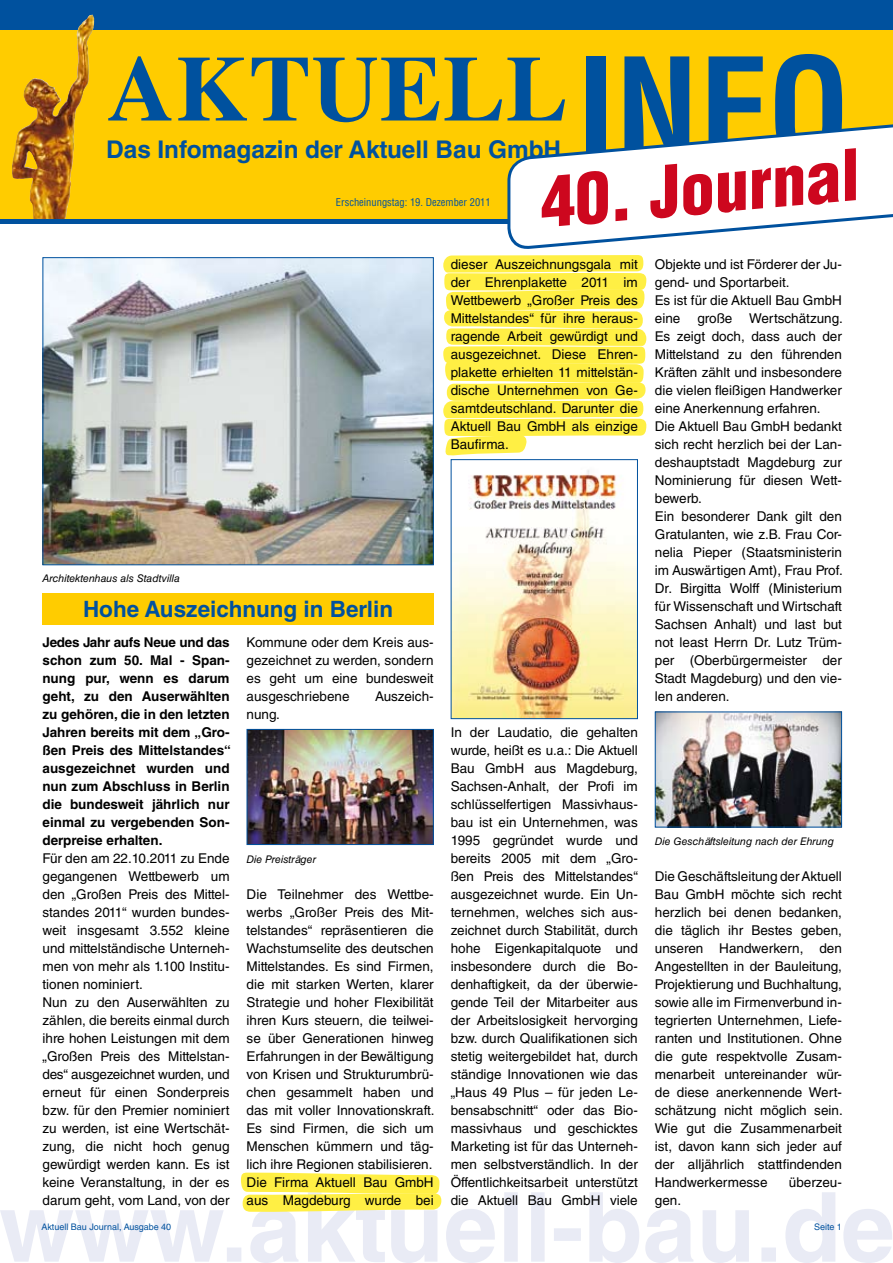
<style>
.page{position:relative;width:893px;height:1263px;background:#fff}
.page>*{position:absolute;margin:0;border:0;box-sizing:border-box;transform-origin:0 0}
.t1{font:700 93px "Times LT Std";letter-spacing:.01em;color:#00519e}
.t2{font:900 condensed 69px "Helvetica LT Std";color:#cd071e}
.t3{font:700 24.45px "Helvetica LT Std";color:#00519e}
.t4{font:700 22.5px "Helvetica LT Std";color:#00519e}
.t5{font:13.5px/18px "Helvetica LT Std";color:#000}
.t6{font:700 13.5px/18px "Helvetica LT Std";color:#000;text-align:justify}
.t7{font:italic 10.5px "Helvetica LT Std";color:#000}
.t8{font:condensed 10.5px "Helvetica LT Std";color:#00519e}
.t9{font:9px "Helvetica LT Std";color:#00519e}
.s1{font-family:"Helvetica LT Std";font-stretch:condensed;font-size:136.5px}
</style>
<div class="page">
<svg style="left:0;top:1192px;width:892px;height:71px"></svg>
<svg style="left:241px;top:1172px;width:200px;height:40px;background:#fef05c"></svg>
<svg style="left:443px;top:255px;width:203px;height:201px;background:#fff15d"></svg>
<div style="left:0;top:30px;width:893px;height:189px;background:#fc0"></div>
<div style="left:43px;top:593px;width:391px;height:32px;background:#fc0"></div>
<div style="left:0;top:0;width:893px;height:30px;background:#00519e"></div>
<img style="left:76px;top:14px;width:16px;height:28px">
<hr style="left:0;top:219px;width:723px;height:4px;background:#00519e">
<img style="left:657px;top:713px;width:183px;height:112px">
<div style="left:655px;top:711px;width:187px;height:116px;border:1px solid #00519e"></div>
<img style="left:453px;top:470px;width:183px;height:247px">
<div style="left:451px;top:459px;width:187px;height:260px;border:1px solid #00519e"></div>
<img style="left:249px;top:731px;width:183px;height:112px">
<div style="left:247px;top:729px;width:187px;height:116px;border:1px solid #00519e"></div>
<img style="left:45px;top:259px;width:387px;height:304px">
<div style="left:43px;top:257px;width:391px;height:308px;border:1px solid #00519e"></div>
<svg style="left:506px;top:111px;width:387px;height:138px"></svg>
<h1 class="t1" style="left:107px;top:34px;width:744px">AKTUELL<span class="s1">INFO</span></h1>
<h3 class="t3" style="left:106px;top:135px;width:456px">Das Infomagazin der Aktuell Bau GmbH</h3>
<h2 class="t2" style="left:535px;top:159px;width:322px;rotate:-5deg">40. Journal</h2>
<p class="t8" style="left:336px;top:196px;width:156px">Erscheinungstag: 19. Dezember 2011</p>
<p class="t5" style="left:451px;top:255px;width:189px;text-align:justify">dieser Auszeichnungsgala mit der Ehrenplakette 2011 im Wettbewerb „Großer Preis des Mittelstandes“ für ihre heraus&shy;ragende Arbeit gewürdigt und ausgezeichnet. Diese Ehren&shy;plakette erhielten 11 mittelstän&shy;dische Unternehmen von Ge&shy;samtdeutschland. Darunter die Aktuell Bau GmbH als einzige Baufirma.</p>
<p class="t7" style="left:43px;top:572px;width:139px">Architektenhaus als Stadtvilla</p>
<h3 class="t4" style="left:83px;top:596px;width:312px">Hohe Auszeichnung in Berlin</h3>
<p class="t6" style="left:43px;top:633px;width:190px">Jedes Jahr aufs Neue und das schon zum 50. Mal - Span&shy;nung pur, wenn es darum geht, zu den Auserwählten zu gehören, die in den letzten Jahren bereits mit dem „Gro&shy;ßen Preis des Mittelstandes“ ausgezeichnet wurden und nun zum Abschluss in Berlin die bundesweit jährlich nur einmal zu vergebenden Son&shy;derpreise erhalten.</p>
<p class="t5" style="left:43px;top:849px;width:189px">Für den am 22.10.2011 zu Ende gegangenen Wettbewerb um den „Großen Preis des Mittel&shy;standes 2011“ wurden bundes&shy;weit insgesamt 3.552 kleine und mittelständische Unterneh&shy;men von mehr als 1.100 Institu&shy;tionen nominiert.<br>Nun zu den Auserwählten zu zählen, die bereits einmal durch ihre hohen Leistungen mit dem „Großen Preis des Mittelstan&shy;des“ ausgezeichnet wurden, und erneut für einen Sonderpreis bzw. für den Premier nominiert zu werden, ist eine Wertschät&shy;zung, die nicht hoch genug gewürdigt werden kann. Es ist keine Veranstaltung, in der es darum geht, vom Land, von der</p>
<p class="t9" style="left:41px;top:1221px;width:131px">Aktuell Bau Journal, Ausgabe 40</p>
<p class="t5" style="left:247px;top:633px;width:189px;text-align:justify">Kommune oder dem Kreis aus&shy;gezeichnet zu werden, sondern es geht um eine bundesweit ausgeschriebene</p>
<p class="t5" style="left:375px;top:687px;width:60px">Auszeich-</p>
<p class="t5" style="left:247px;top:705px;width:35px">nung.</p>
<p class="t7" style="left:247px;top:853px;width:71px">Die Preisträger</p>
<p class="t5" style="left:247px;top:885px;width:189px">Die Teilnehmer des Wettbe&shy;werbs „Großer Preis des Mit&shy;telstandes“ repräsentieren die<br>Wachstumselite des deutschen<br>Mittelstandes. Es sind Firmen, die mit starken Werten, klarer<br>Strategie und hoher Flexibilität ihren Kurs steuern, die teilwei&shy;se über Generationen hinweg<br>Erfahrungen in der Bewältigung von Krisen und Strukturumbrü&shy;chen gesammelt haben und das mit voller Innovationskraft.<br>Es sind Firmen, die sich um<br>Menschen kümmern und täg&shy;lich ihre Regionen stabilisieren.<br>Die Firma Aktuell Bau GmbH aus Magdeburg wurde bei</p>
<p class="t5" style="left:451px;top:723px;width:189px;text-align:justify">In der Laudatio, die gehalten wurde, heißt es u.a.: Die Aktuell Bau GmbH aus Magdeburg, Sachsen-Anhalt, der Profi im schlüsselfertigen Massivhaus&shy;bau ist ein Unternehmen, was 1995 gegründet wurde und bereits 2005 mit dem „Gro&shy;ßen Preis des Mittelstandes“ ausgezeichnet wurde. Ein Un&shy;ternehmen, welches sich aus&shy;zeichnet durch Stabilität, durch hohe Eigenkapitalquote und insbesondere durch die Bo&shy;denhaftigkeit, da der überwie&shy;gende Teil der Mitarbeiter aus der Arbeitslosigkeit hervorging bzw. durch Qualifikationen sich stetig weitergebildet hat, durch ständige Innovationen wie das „Haus 49 Plus – für jeden Le&shy;bensabschnitt“ oder das Bio&shy;massivhaus und geschicktes Marketing ist für das Unterneh&shy;men selbstverständlich. In der Öffentlichkeitsarbeit unterstützt die Aktuell Bau GmbH viele</p>
<p class="t5" style="left:655px;top:255px;width:189px">Objekte und ist Förderer der Ju&shy;gend- und Sportarbeit.<br>Es ist für die Aktuell Bau GmbH eine</p>
<p class="t5" style="left:655px;top:309px;width:189px;text-indent:43px">große Wertschätzung.<br>Es zeigt doch, dass auch der<br>Mittelstand zu den führenden<br>Kräften zählt und insbesondere die vielen fleißigen Handwerker eine Anerkennung erfahren.<br>Die Aktuell Bau GmbH bedankt sich recht herzlich bei der Lan&shy;deshauptstadt Magdeburg zur<br>Nominierung für diesen Wett&shy;bewerb.<br>Ein besonderer Dank gilt den<br>Gratulanten, wie z.B. Frau Cor&shy;nelia Pieper (Staatsministerin im Auswärtigen Amt), Frau Prof.<br>Dr. Birgitta Wolff (Ministerium für Wissenschaft und Wirtschaft<br>Sachsen Anhalt) und last but not least Herrn Dr. Lutz Trüm&shy;per (Oberbürgermeister der<br>Stadt Magdeburg) und den vie&shy;len anderen.</p>
<p class="t7" style="left:655px;top:835px;width:181px">Die Geschäftsleitung nach der Ehrung</p>
<p class="t5" style="left:655px;top:867px;width:189px;text-align:justify">Die Geschäftsleitung der Aktuell Bau GmbH möchte sich recht herzlich bei denen bedanken, die täglich ihr Bestes geben, unseren Handwerkern, den Angestellten in der Bauleitung, Projektierung und Buchhaltung, sowie alle im Firmenverbund in&shy;tegrierten Unternehmen, Liefe&shy;ranten und Institutionen. Ohne die gute respektvolle Zusam&shy;menarbeit untereinander wür&shy;de diese anerkennende Wert&shy;schätzung nicht möglich sein.<br>Wie gut die Zusammenarbeit ist, davon kann sich jeder auf der alljährlich stattfindenden Handwerkermesse</p>
<p class="t5" style="left:789px;top:1173px;width:55px">überzeu-</p>
<p class="t5" style="left:655px;top:1191px;width:28px">gen.</p>
<p class="t9" style="left:814px;top:1221px;width:29px">Seite 1</p>
</div>
